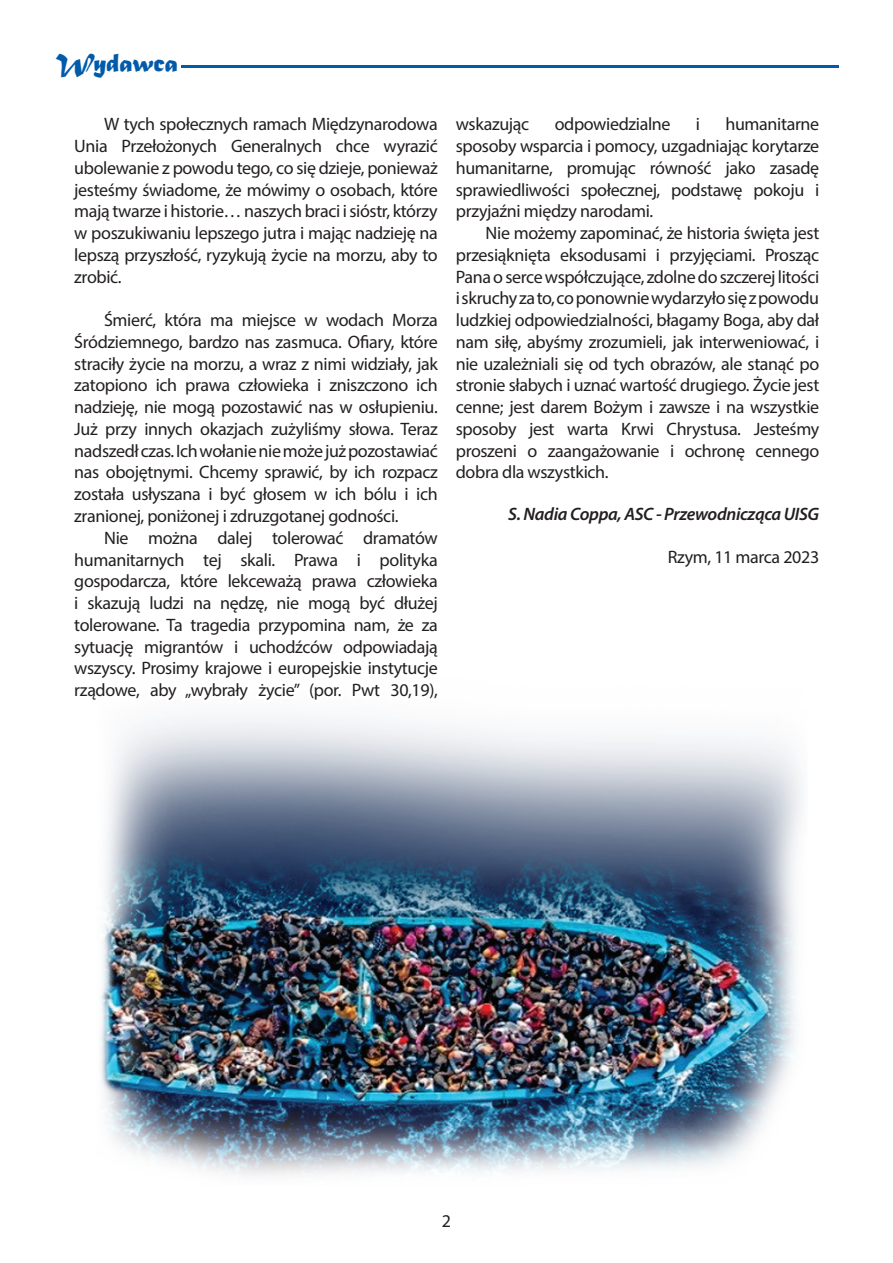
<style>
.page{position:relative;width:893px;height:1263px;background:#fff}
.page>*{position:absolute;margin:0;border:0;box-sizing:border-box;transform-origin:0 0}
.t1{font:27px "Matura MT Script Capitals";letter-spacing:-.015em;color:#015aaa}
.t2{font:18px/21.8px "Myriad Pro";letter-spacing:-.02em;color:#231f20;text-align:justify}
.t3{font:italic 600 18px "Myriad Pro";letter-spacing:-.02em;color:#231f20}
</style>
<div class="page">
<img style="left:101px;top:860px;width:695px;height:316px">
<hr style="left:182px;top:65px;width:657px;height:3px;background:#015aaa">
<svg style="left:107px;top:65px;width:696px;height:795px"></svg>
<h1 class="t1" style="left:56px;top:46px;width:124px">Wydawca</h1>
<p class="t2" style="left:74px;top:113px;width:365px;text-indent:30px">W tych społecznych ramach Międzynarodowa Unia Przełożonych Generalnych chce wyrazić ubolewanie z powodu tego, co się dzieje, ponieważ jesteśmy świadome, że mówimy o osobach, które mają twarze i historie… naszych braci i sióstr, którzy w poszukiwaniu lepszego jutra i mając nadzieję na lepszą przyszłość, ryzykują życie na morzu, aby to zrobić.</p>
<p class="t2" style="left:74px;top:309px;width:365px;text-indent:30px">Śmierć, która ma miejsce w wodach Morza Śródziemnego, bardzo nas zasmuca. Ofiary, które straciły życie na morzu, a wraz z nimi widziały, jak zatopiono ich prawa człowieka i zniszczono ich nadzieję, nie mogą pozostawić nas w osłupieniu.<br>Już przy innych okazjach zużyliśmy słowa. Teraz nadszedł czas. Ich wołanie nie może już pozostawiać nas obojętnymi. Chcemy sprawić, by ich rozpacz została usłyszana i być głosem w ich bólu i ich zranionej, poniżonej i zdruzgotanej godności.</p>
<p class="t2" style="left:74px;top:526px;width:365px;text-indent:30px">Nie można dalej tolerować dramatów humanitarnych tej skali. Prawa i polityka gospodarcza, które lekceważą prawa człowieka i skazują ludzi na nędzę, nie mogą być dłużej tolerowane. Ta tragedia przypomina nam, że za sytuację migrantów i uchodźców odpowiadają wszyscy. Prosimy krajowe i europejskie instytucje rządowe, aby „wybrały życie” (por. Pwt 30,19),</p>
<p class="t2" style="left:456px;top:113px;width:75px">wskazując</p>
<p class="t2" style="left:555px;top:113px;width:117px">odpowiedzialne</p>
<p class="t2" style="left:696px;top:113px;width:6px">i</p>
<p class="t2" style="left:456px;top:113px;width:365px;text-indent:270px">humanitarne sposoby wsparcia i pomocy, uzgadniając korytarze humanitarne, promując równość jako zasadę sprawiedliwości społecznej, podstawę pokoju i przyjaźni między narodami.</p>
<p class="t2" style="left:456px;top:222px;width:365px;text-indent:30px">Nie możemy zapominać, że historia święta jest przesiąknięta eksodusami i przyjęciami. Prosząc Pana o serce współczujące, zdolne do szczerej litości i skruchy za to, co ponownie wydarzyło się z powodu ludzkiej odpowiedzialności, błagamy Boga, aby dał nam siłę, abyśmy zrozumieli, jak interweniować, i nie uzależniali się od tych obrazów, ale stanąć po stronie słabych i uznać wartość drugiego. Życie jest cenne; jest darem Bożym i zawsze i na wszystkie sposoby jest warta Krwi Chrystusa. Jesteśmy proszeni o zaangażowanie i ochronę cennego dobra dla wszystkich.</p>
<p class="t3" style="left:508px;top:503px;width:313px">S. Nadia Coppa, ASC - Przewodnicząca UISG</p>
<p class="t2" style="left:668px;top:545px;width:153px">Rzym, 11 marca 2023</p>
<p class="t2" style="left:442px;top:1209px;width:11px">2</p>
</div>
